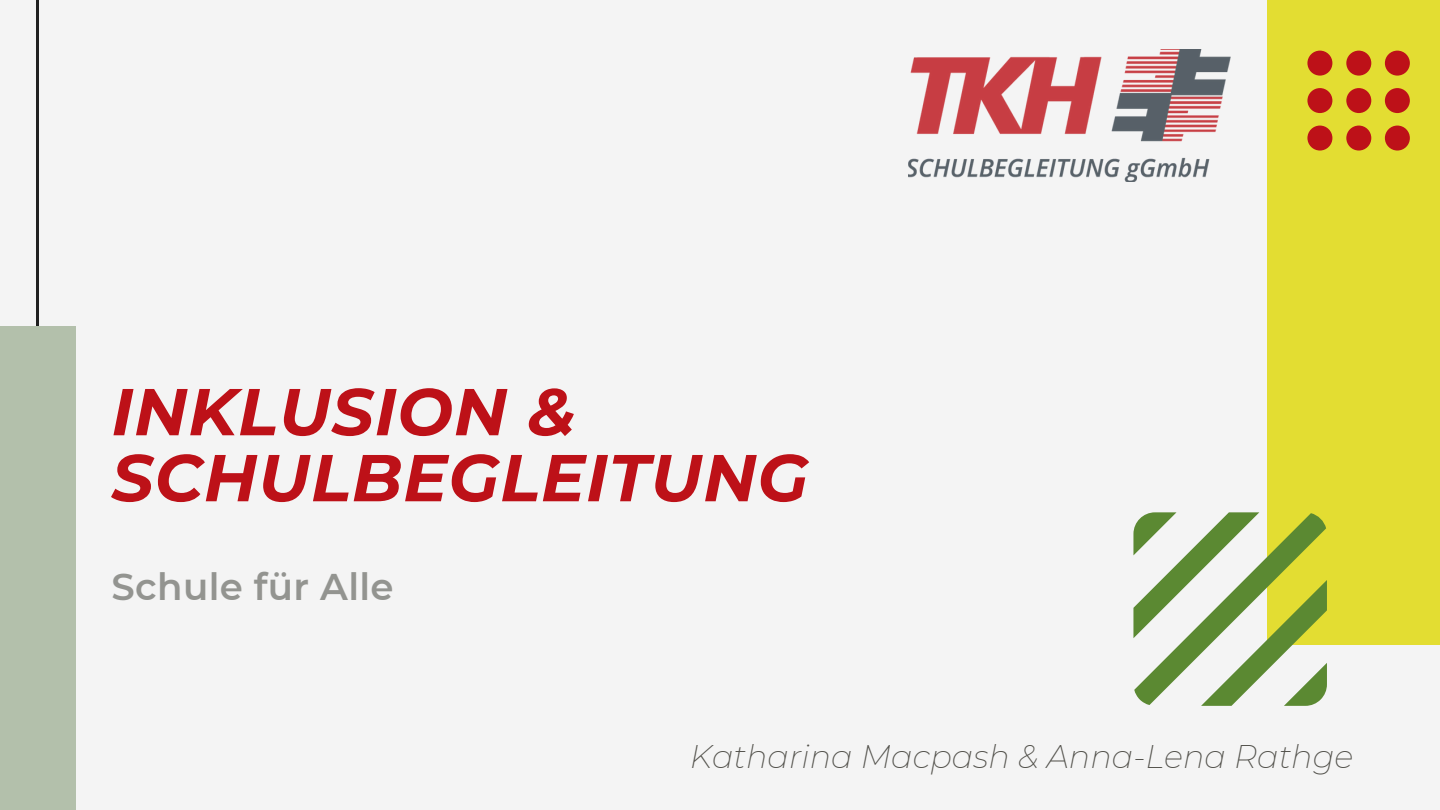
<style>
.page{position:relative;width:1440px;height:810px;background:#f4f4f4}
.page>*{position:absolute;margin:0;border:0;box-sizing:border-box;transform-origin:0 0}
.t1{font:italic 700 66.2px/66px "Montserrat";letter-spacing:.01em;color:#bd1118}
.t2{font:600 37.1px "Montserrat";letter-spacing:.01em;color:#939490}
.t3{font:italic 200 32px "Montserrat";color:#52514b}
</style>
<div class="page">
<div style="left:1268px;top:0;width:172px;height:645px;background:#e3dd32"></div>
<hr style="left:36px;top:0;width:3px;height:609px;background:#202020">
<div style="left:0;top:326px;width:76px;height:484px;background:#b3c0ab"></div>
<svg style="left:1133px;top:512px;width:194px;height:194px"></svg>
<svg style="left:1385px;top:51px;width:25px;height:100px"></svg>
<svg style="left:1346px;top:51px;width:25px;height:100px"></svg>
<svg style="left:1307px;top:51px;width:25px;height:100px"></svg>
<img style="left:908px;top:49px;width:322px;height:133px">
<p class="t1" style="left:112px;top:379px;width:698px">INKLUSION &amp;<br>SCHULBEGLEITUNG</p>
<p class="t2" style="left:112px;top:564px;width:284px">Schule für Alle</p>
<p class="t3" style="left:690px;top:737px;width:665px">Katharina Macpash &amp; Anna-Lena Rathge</p>
</div>
